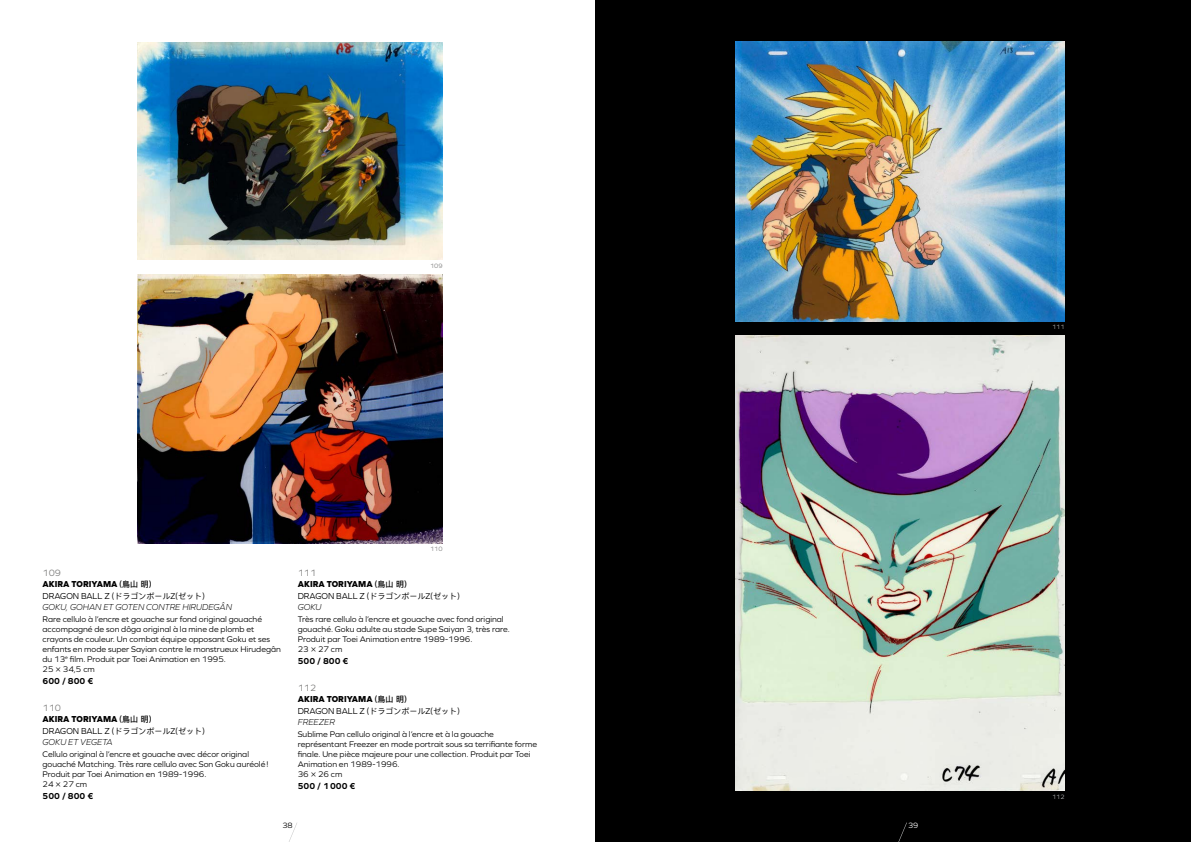
<style>
.page{position:relative;width:1191px;height:842px;background:#fff}
.page>*{position:absolute;margin:0;border:0;box-sizing:border-box;transform-origin:0 0}
.t1{font:9.5px "Graphie";color:#7b7b7a}
.t2{font:800 9px "Graphie";color:#000;scale:.95 1}
.t3{font:italic 300 9px "Graphie";color:#000;scale:.95 1}
.t4{font:700 9px "Graphie";color:#000}
.t5{font:8.5px/10px "Graphie";color:#000}
.t6{font:8px "Ping Fang SC";color:#000}
.t7{font:8px "Graphie";color:#000}
.t8{font:8px "Graphie";color:#fff}
.t9{font:6.5px "Graphie";color:#7b7b7a}
.t10{font:6.5px "Graphie";color:#bbbcbd}
.s1{font-family:"Ping Fang SC";font-weight:500;font-size:8px}
.s2{font-family:"Graphie";font-size:9px}
</style>
<div class="page">
<div style="left:595px;top:0;width:596px;height:842px;background:#000"></div>
<img style="left:138px;top:43px;width:305px;height:217px">
<img style="left:138px;top:274px;width:305px;height:269px">
<img style="left:736px;top:42px;width:328px;height:279px">
<img style="left:736px;top:336px;width:328px;height:455px">
<svg style="left:898px;top:823px;width:9px;height:19px"></svg>
<svg style="left:289px;top:823px;width:8px;height:19px"></svg>
<p class="t9" style="left:430px;top:262px;width:14px">109</p>
<p class="t1" style="left:43px;top:567px;width:20px">109</p>
<p class="t2" style="left:43px;top:579px;width:116px">AKIRA TORIYAMA <span class="s1">(鳥山 明)</span></p>
<p class="t6" style="left:43px;top:591px;width:164px"><span class="s2">DRAGON BALL Z</span> (ドラゴンボールZ(ゼット)</p>
<p class="t3" style="left:43px;top:602px;width:201px">GOKU, GOHAN ET GOTEN CONTRE HIRUDEGÂN</p>
<p class="t5" style="left:43px;top:613px;width:240px">Rare cellulo à l’encre et gouache sur fond original gouaché accompagné de son dôga original à la mine de plomb et crayons de couleur. Un combat équipe opposant Goku et ses enfants en mode super Sayian contre le monstrueux Hirudegân du 13<sup>e</sup> film. Produit par Toei Animation en 1995.<br>25 × 34,5 cm</p>
<p class="t4" style="left:43px;top:676px;width:52px">600 / 800 €</p>
<p class="t1" style="left:43px;top:702px;width:20px">110</p>
<p class="t2" style="left:43px;top:714px;width:116px">AKIRA TORIYAMA <span class="s1">(鳥山 明)</span></p>
<p class="t6" style="left:43px;top:726px;width:164px"><span class="s2">DRAGON BALL Z</span> (ドラゴンボールZ(ゼット)</p>
<p class="t3" style="left:43px;top:737px;width:75px">GOKU ET VEGETA</p>
<p class="t5" style="left:43px;top:749px;width:227px">Cellulo original à l’encre et gouache avec décor original gouaché Matching. Très rare cellulo avec Son Goku auréolé!<br>Produit par Toei Animation en 1989-1996.<br>24 × 27 cm</p>
<p class="t4" style="left:43px;top:791px;width:52px">500 / 800 €</p>
<p class="t9" style="left:430px;top:545px;width:14px">110</p>
<p class="t1" style="left:298px;top:567px;width:20px">111</p>
<p class="t2" style="left:298px;top:579px;width:116px">AKIRA TORIYAMA <span class="s1">(鳥山 明)</span></p>
<p class="t6" style="left:298px;top:591px;width:164px"><span class="s2">DRAGON BALL Z</span> (ドラゴンボールZ(ゼット)</p>
<p class="t3" style="left:298px;top:602px;width:27px">GOKU</p>
<p class="t5" style="left:298px;top:613px;width:214px">Très rare cellulo à l’encre et gouache avec fond original gouaché. Goku adulte au stade Supe Saiyan 3, très rare.<br>Produit par Toei Animation entre 1989-1996.<br>23 × 27 cm</p>
<p class="t4" style="left:298px;top:656px;width:52px">500 / 800 €</p>
<p class="t1" style="left:298px;top:682px;width:20px">112</p>
<p class="t2" style="left:298px;top:694px;width:116px">AKIRA TORIYAMA <span class="s1">(鳥山 明)</span></p>
<p class="t6" style="left:298px;top:706px;width:164px"><span class="s2">DRAGON BALL Z</span> (ドラゴンボールZ(ゼット)</p>
<p class="t3" style="left:298px;top:717px;width:41px">FREEZER</p>
<p class="t5" style="left:298px;top:729px;width:241px">Sublime Pan cellulo original à l’encre et à la gouache représentant Freezer en mode portrait sous sa terrifiante forme finale. Une pièce majeure pour une collection. Produit par Toei Animation en 1989-1996.<br>36 × 26 cm</p>
<p class="t4" style="left:298px;top:781px;width:59px">500 / 1000 €</p>
<p class="t7" style="left:282px;top:820px;width:12px">38</p>
<p class="t8" style="left:908px;top:820px;width:12px">39</p>
<p class="t10" style="left:1052px;top:323px;width:14px">111</p>
<p class="t10" style="left:1052px;top:793px;width:14px">112</p>
</div>
